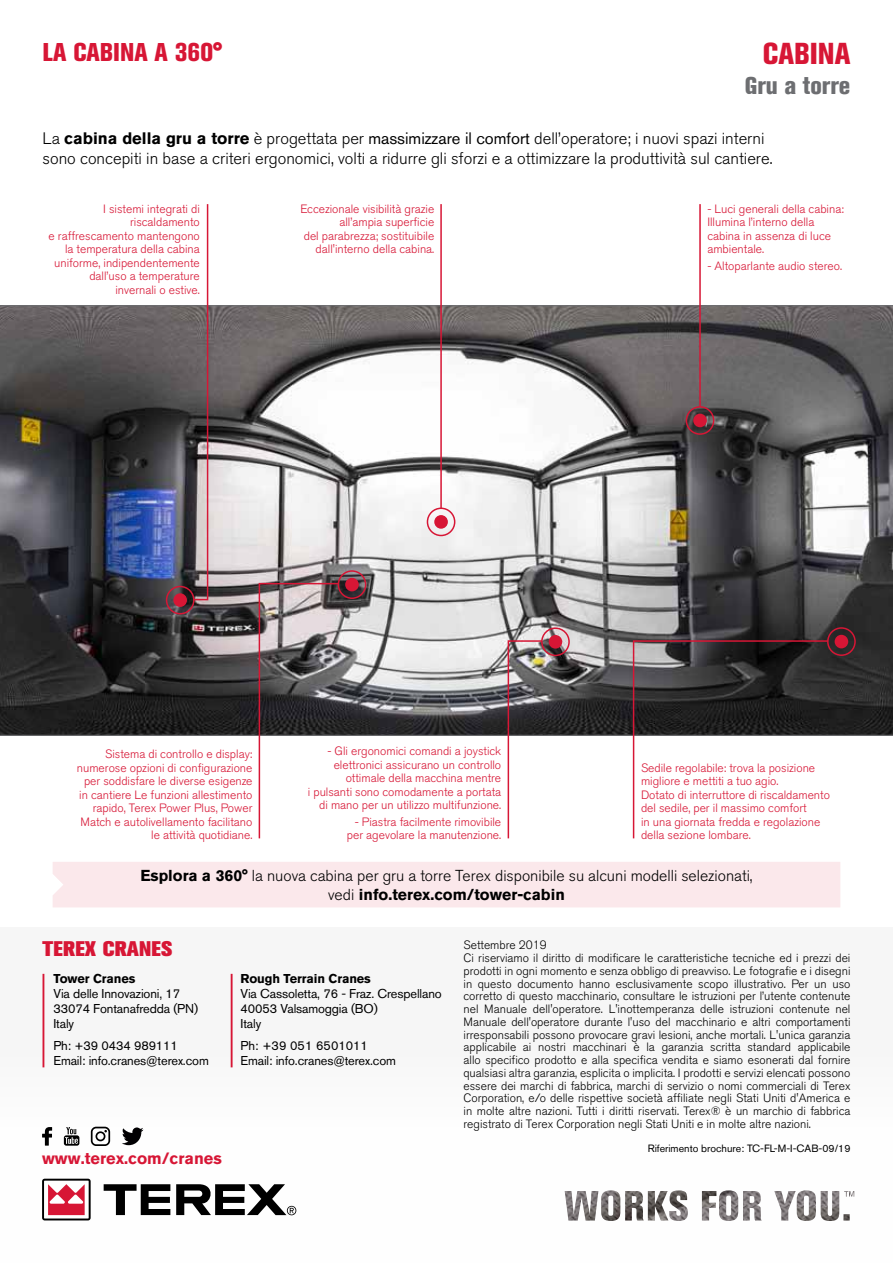
<style>
.page{position:relative;width:893px;height:1263px;background:#fff}
.page>*{position:absolute;margin:0;border:0;box-sizing:border-box;transform-origin:0 0}
.t1{font:30px "Akzidenz Grotesk BQ X Bd Cnd Alt";color:#d71635}
.t2{font:25.5px "Akzidenz Grotesk BQ X Bd Cnd Alt";color:#d71635}
.t3{font:24px "Akzidenz Grotesk BQ X Bd Cnd Alt";color:#6d6e71}
.t4{font:800 21px "Akzidenz Grotesk BQ";letter-spacing:.005em;color:#d71635}
.t5{font:300 16.5px/19.8px "Akzidenz Grotesk BQ";color:#000}
.t6{font:700 16.35px "Akzidenz Grotesk BQ";color:#d71635}
.t7{font:300 15.75px/18.9px "Akzidenz Grotesk BQ";color:#000;text-align:center}
.t8{font:12.75px/15px "Akzidenz Grotesk BQ";letter-spacing:-.01em;color:#000}
.t9{font:700 12.75px "Akzidenz Grotesk BQ";letter-spacing:-.01em;color:#000}
.t10{font:300 12px/12.8px "Akzidenz Grotesk BQ";color:#000}
.t11{font:300 12px/13.5px "Akzidenz Grotesk BQ";color:#d71635;text-align:right}
.t12{font:10.5px "Akzidenz Grotesk BQ";color:#000}
.s1{font-weight:700}
.s2{font-weight:500}
</style>
<div class="page">
<svg style="left:0;top:305px;width:893px;height:431px"></svg>
<div style="left:0;top:927px;width:893px;height:336px;background:#f6f6f6"></div>
<div style="left:53px;top:862px;width:787px;height:45px;background:#fbe8eb"></div>
<img style="left:565px;top:1190px;width:289px;height:31px">
<svg style="left:192px;top:204px;width:17px;height:397px"></svg>
<svg style="left:258px;top:582px;width:82px;height:257px"></svg>
<hr style="left:440px;top:204px;width:2px;height:305px;background:#d71635">
<hr style="left:699px;top:204px;width:2px;height:202px;background:#d71635">
<svg style="left:507px;top:639px;width:36px;height:200px"></svg>
<svg style="left:632px;top:639px;width:198px;height:200px"></svg>
<div style="left:173px;top:593px;width:14px;height:14px;background:#d71635;border-radius:50%"></div>
<div style="left:166px;top:586px;width:29px;height:28px;border:2px solid #d71635;border-radius:50%"></div>
<div style="left:345px;top:578px;width:14px;height:13px;background:#d71635;border-radius:50%"></div>
<div style="left:338px;top:570px;width:28px;height:29px;border:2px solid #d71635;border-radius:50%"></div>
<div style="left:434px;top:515px;width:14px;height:14px;background:#d71635;border-radius:50%"></div>
<div style="left:427px;top:507px;width:28px;height:29px;border:2px solid #d71635;border-radius:50%"></div>
<div style="left:549px;top:635px;width:13px;height:14px;background:#d71635;border-radius:50%"></div>
<div style="left:541px;top:627px;width:29px;height:29px;border:2px solid #d71635;border-radius:50%"></div>
<div style="left:693px;top:414px;width:14px;height:13px;background:#d71635;border-radius:50%"></div>
<div style="left:686px;top:406px;width:28px;height:29px;border:2px solid #d71635;border-radius:50%"></div>
<div style="left:835px;top:635px;width:13px;height:13px;background:#d71635;border-radius:50%"></div>
<div style="left:827px;top:627px;width:29px;height:29px;border:2px solid #d71635;border-radius:50%"></div>
<svg style="left:42px;top:1179px;width:49px;height:41px"></svg>
<svg style="left:104px;top:1184px;width:66px;height:31px"></svg>
<svg style="left:176px;top:1184px;width:120px;height:31px"></svg>
<svg style="left:42px;top:1127px;width:10px;height:18px"></svg>
<svg style="left:64px;top:1127px;width:15px;height:19px"></svg>
<svg style="left:91px;top:1127px;width:19px;height:19px"></svg>
<svg style="left:122px;top:1127px;width:22px;height:18px"></svg>
<hr style="left:43px;top:974px;width:1px;height:93px;background:#d71635">
<hr style="left:231px;top:974px;width:2px;height:93px;background:#d71635">
<h2 class="t2" style="left:43px;top:37px;width:181px">LA CABINA A 360°</h2>
<h1 class="t1" style="left:763px;top:36px;width:89px">CABINA</h1>
<h3 class="t3" style="left:745px;top:72px;width:107px">Gru a torre</h3>
<h3 class="t5" style="left:43px;top:129px;width:731px">La <span class="s1">cabina della gru a torre</span> è progettata per <span class="s2">massimizzare il comfort</span> dell’operatore; i nuovi spazi interni sono concepiti in base a criteri ergonomici, volti a ridurre gli sforzi e a ottimizzare la produttività sul cantiere.</h3>
<p class="t11" style="left:49px;top:202px;width:153px">I sistemi integrati di riscaldamento<br>e raffrescamento mantengono la temperatura della cabina uniforme, indipendentemente dall’uso a temperature invernali o estive.</p>
<p class="t11" style="left:300px;top:202px;width:135px">Eccezionale visibilità grazie all’ampia superficie<br>del parabrezza; sostituibile dall'interno della cabina.</p>
<p class="t11" style="left:707px;top:202px;width:138px;text-align:left">- Luci generali della cabina:<br>Illumina l’interno della cabina in assenza di luce ambientale.</p>
<p class="t11" style="left:707px;top:259px;width:136px">- Altoparlante audio stereo.</p>
<p class="t11" style="left:77px;top:747px;width:177px">Sistema di controllo e display: numerose opzioni di configurazione per soddisfare le diverse esigenze in cantiere Le funzioni allestimento rapido, Terex Power Plus, Power Match e autolivellamento facilitano le attività quotidiane.</p>
<p class="t11" style="left:308px;top:744px;width:195px">- Gli ergonomici comandi a joystick elettronici assicurano un controllo ottimale della macchina mentre<br>i pulsanti sono comodamente a portata di mano per un utilizzo multifunzione.</p>
<p class="t11" style="left:347px;top:815px;width:156px">- Piastra facilmente rimovibile per agevolare la manutenzione.</p>
<p class="t11" style="left:641px;top:761px;width:190px;text-align:left">Sedile regolabile: trova la posizione migliore e mettiti a tuo agio.<br>Dotato di interruttore di riscaldamento del sedile, per il massimo comfort<br>in una giornata fredda e regolazione della sezione lombare.</p>
<h3 class="t7" style="left:140px;top:866px;width:614px"><span class="s1">Esplora a 360°</span> la nuova cabina per gru a torre Terex disponibile su alcuni modelli selezionati, vedi <span class="s1">info.terex.com/tower-cabin</span></h3>
<h3 class="t4" style="left:43px;top:936px;width:131px">TEREX CRANES</h3>
<p class="t9" style="left:53px;top:971px;width:83px">Tower Cranes</p>
<p class="t8" style="left:53px;top:986px;width:146px">Via delle Innovazioni, 17<br>33074 Fontanafredda (PN)<br>Italy</p>
<p class="t8" style="left:53px;top:1038px;width:157px">Ph: +39 0434 989111<br>Email: info.cranes@terex.com</p>
<p class="t9" style="left:241px;top:971px;width:132px">Rough Terrain Cranes</p>
<p class="t8" style="left:241px;top:986px;width:203px">Via Cassoletta, 76 - Fraz. Crespellano<br>40053 Valsamoggia (BO)<br>Italy</p>
<p class="t8" style="left:241px;top:1038px;width:157px">Ph: +39 051 6501011<br>Email: info.cranes@terex.com</p>
<h3 class="t6" style="left:42px;top:1148px;width:181px">www.terex.com/cranes</h3>
<p class="t10" style="left:463px;top:939px;width:388px">Settembre 2019<br>Ci riserviamo il diritto di modificare le caratteristiche tecniche ed i prezzi dei prodotti in ogni momento e senza obbligo di preavviso. Le fotografie e i disegni in questo documento hanno esclusivamente scopo illustrativo. Per un uso corretto di questo macchinario, consultare le istruzioni per l’utente contenute nel Manuale dell'operatore. L'inottemperanza delle istruzioni contenute nel Manuale dell'operatore durante l'uso del macchinario e altri comportamenti irresponsabili possono provocare gravi lesioni, anche mortali. L'unica garanzia applicabile ai nostri macchinari è la garanzia scritta standard applicabile allo specifico prodotto e alla specifica vendita e siamo esonerati dal fornire qualsiasi altra garanzia, esplicita o implicita. I prodotti e servizi elencati possono essere dei marchi di fabbrica, marchi di servizio o nomi commerciali di Terex Corporation, e/o delle rispettive società affiliate negli Stati Uniti d'America e in molte altre nazioni. Tutti i diritti riservati. Terex® è un marchio di fabbrica registrato di Terex Corporation negli Stati Uniti e in molte altre nazioni.</p>
<p class="t12" style="left:648px;top:1142px;width:204px">Riferimento brochure: TC-FL-M-I-CAB-09/19</p>
</div>
